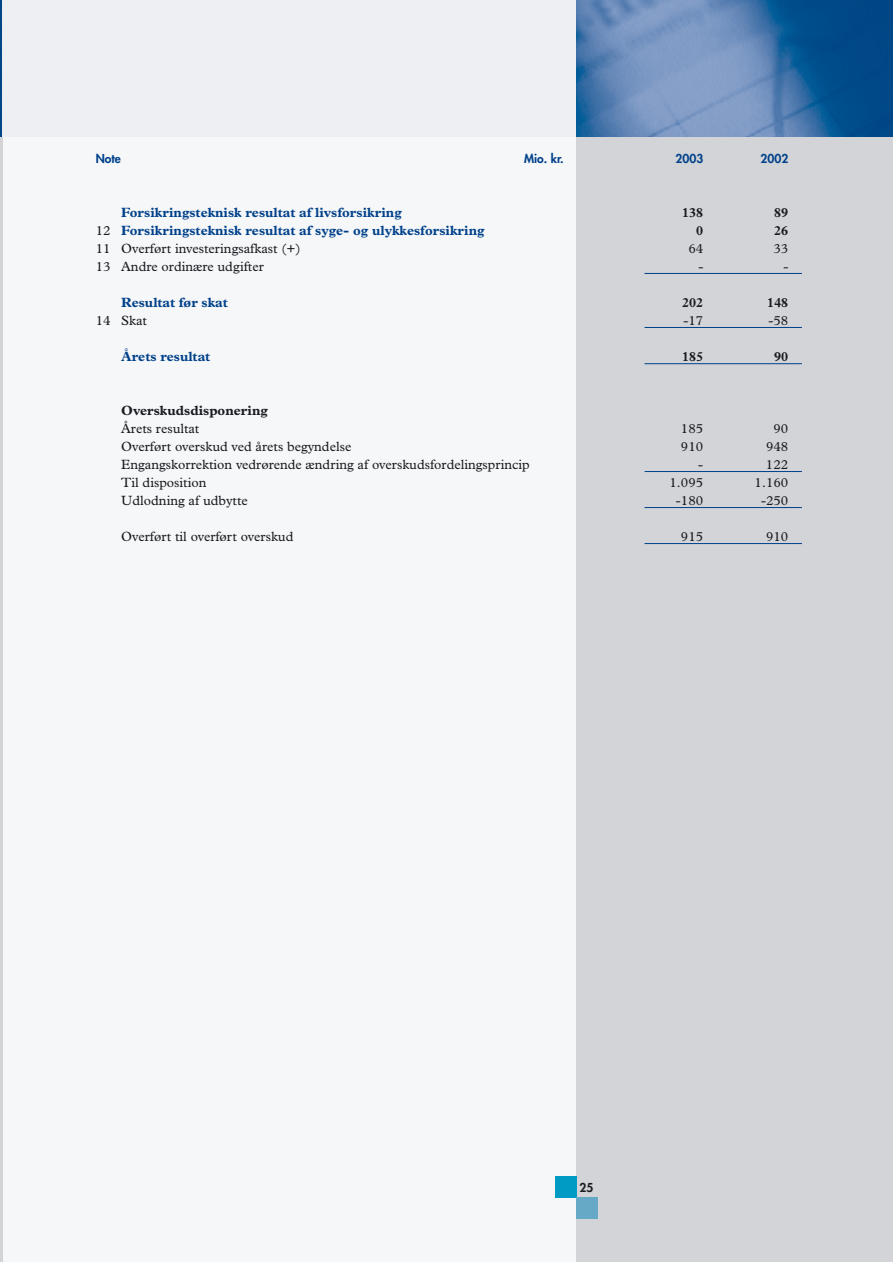
<style>
.page{position:relative;width:893px;height:1262px;background:#fff}
.page>*{position:absolute;margin:0;border:0;box-sizing:border-box;transform-origin:0 0}
.t1{font:13.5px "Plantin";color:#191b20}
.t2{font:700 13.5px "Plantin";color:#00418a}
.t3{font:700 13.5px "Plantin";color:#191b20}
.t4{font:800 12px "Futura";color:#00418a}
.t5{font:800 12px "Futura";color:#191b20}
.s1{font-weight:400;color:#191b20}
</style>
<div class="page">
<div style="left:2px;top:6px;width:574px;height:1255px;background:#f6f7f9"></div>
<div style="left:576px;top:136px;width:316px;height:1125px;background:#d2d4d7"></div>
<hr style="left:0;top:136px;width:2px;height:1125px;background:#d2d4d7">
<div style="left:2px;top:0;width:574px;height:136px;background:#eeeff2"></div>
<hr style="left:644px;top:273px;width:158px;height:1px;background:#00418a">
<hr style="left:644px;top:327px;width:158px;height:1px;background:#00418a">
<hr style="left:644px;top:363px;width:158px;height:1px;background:#00418a">
<hr style="left:644px;top:471px;width:158px;height:1px;background:#00418a">
<hr style="left:644px;top:507px;width:158px;height:1px;background:#00418a">
<hr style="left:644px;top:543px;width:158px;height:1px;background:#00418a">
<div style="left:555px;top:1176px;width:21px;height:21px;background:#009bc5"></div>
<div style="left:576px;top:1197px;width:21px;height:22px;background:#65a9c7"></div>
<img style="left:0;top:0;width:2px;height:136px">
<img style="left:576px;top:0;width:316px;height:136px">
<p class="t4" style="left:96px;top:152px;width:26px">Note</p>
<p class="t4" style="left:524px;top:152px;width:41px">Mio. kr.</p>
<p class="t4" style="left:675px;top:152px;width:29px">2003</p>
<p class="t4" style="left:760px;top:152px;width:29px">2002</p>
<p class="t2" style="left:121px;top:207px;width:282px">Forsikringsteknisk resultat af livsforsikring</p>
<p class="t3" style="left:682px;top:207px;width:23px">138</p>
<p class="t3" style="left:774px;top:207px;width:16px">89</p>
<p class="t2" style="left:96px;top:225px;width:390px"><span class="s1">12</span> Forsikringsteknisk resultat af syge- og ulykkesforsikring</p>
<p class="t3" style="left:696px;top:225px;width:9px">0</p>
<p class="t3" style="left:774px;top:225px;width:16px">26</p>
<p class="t1" style="left:96px;top:243px;width:206px">11 Overført investeringsafkast (+)</p>
<p class="t1" style="left:688px;top:243px;width:16px">64</p>
<p class="t1" style="left:773px;top:243px;width:16px">33</p>
<p class="t1" style="left:96px;top:261px;width:169px">13 Andre ordinære udgifter</p>
<p class="t1" style="left:698px;top:261px;width:6px">-</p>
<p class="t1" style="left:783px;top:261px;width:6px">-</p>
<p class="t2" style="left:121px;top:297px;width:108px">Resultat før skat</p>
<p class="t3" style="left:682px;top:297px;width:23px">202</p>
<p class="t3" style="left:767px;top:297px;width:23px">148</p>
<p class="t1" style="left:96px;top:315px;width:53px">14 Skat</p>
<p class="t1" style="left:683px;top:315px;width:21px">-17</p>
<p class="t1" style="left:768px;top:315px;width:21px">-58</p>
<p class="t2" style="left:121px;top:351px;width:90px">Årets resultat</p>
<p class="t3" style="left:682px;top:351px;width:23px">185</p>
<p class="t3" style="left:774px;top:351px;width:16px">90</p>
<p class="t3" style="left:121px;top:405px;width:148px">Overskudsdisponering</p>
<p class="t1" style="left:121px;top:423px;width:80px">Årets resultat</p>
<p class="t1" style="left:681px;top:423px;width:24px">185</p>
<p class="t1" style="left:773px;top:423px;width:16px">90</p>
<p class="t1" style="left:121px;top:441px;width:231px">Overført overskud ved årets begyndelse</p>
<p class="t1" style="left:681px;top:441px;width:24px">910</p>
<p class="t1" style="left:766px;top:441px;width:24px">948</p>
<p class="t1" style="left:121px;top:459px;width:410px">Engangskorrektion vedrørende ændring af overskudsfordelingsprincip</p>
<p class="t1" style="left:698px;top:459px;width:6px">-</p>
<p class="t1" style="left:766px;top:459px;width:24px">122</p>
<p class="t1" style="left:121px;top:477px;width:87px">Til disposition</p>
<p class="t1" style="left:669px;top:477px;width:35px">1.095</p>
<p class="t1" style="left:754px;top:477px;width:35px">1.160</p>
<p class="t1" style="left:121px;top:495px;width:128px">Udlodning af udbytte</p>
<p class="t1" style="left:676px;top:495px;width:29px">-180</p>
<p class="t1" style="left:761px;top:495px;width:29px">-250</p>
<p class="t1" style="left:121px;top:531px;width:174px">Overført til overført overskud</p>
<p class="t1" style="left:681px;top:531px;width:24px">915</p>
<p class="t1" style="left:766px;top:531px;width:24px">910</p>
<p class="t5" style="left:579px;top:1181px;width:15px">25</p>
</div>
